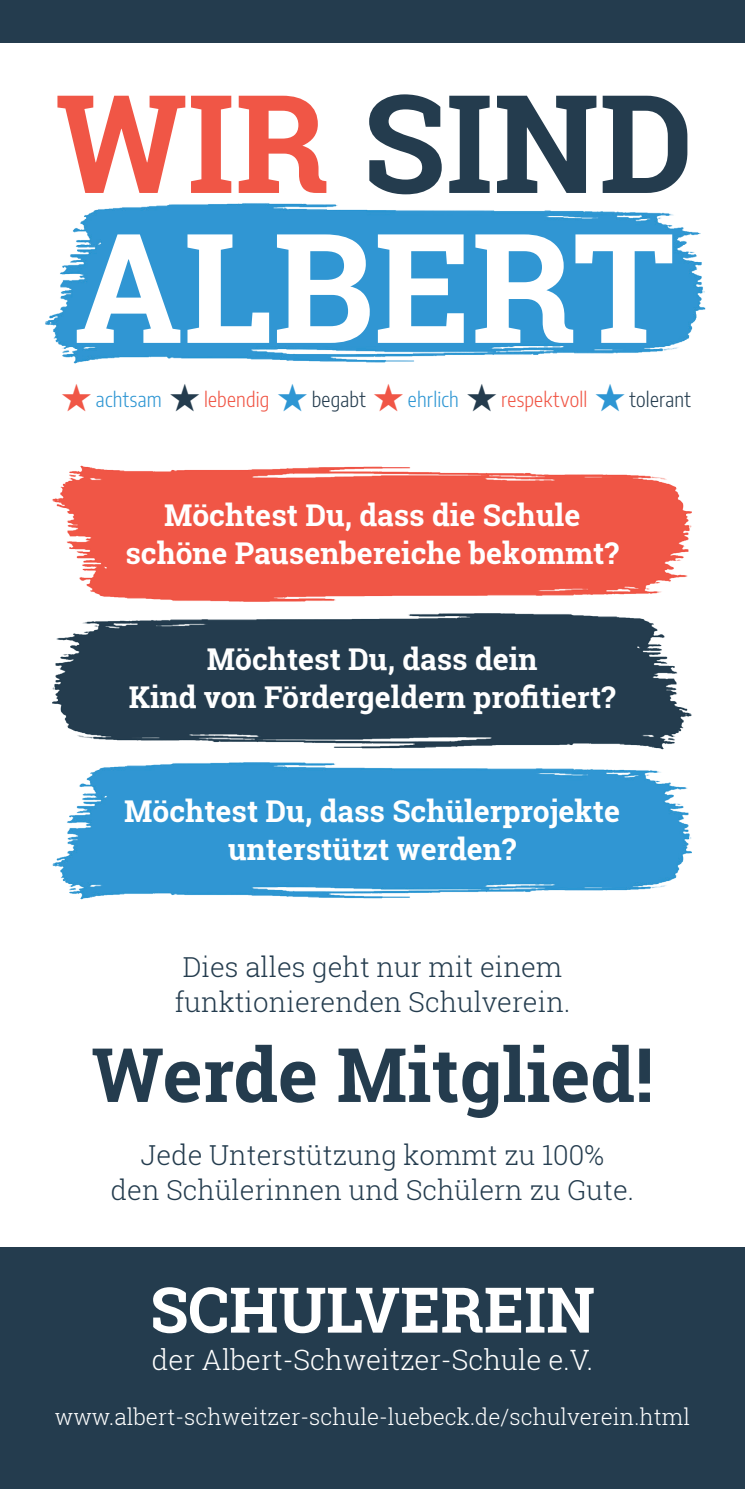
<style>
.page{position:relative;width:745px;height:1489px;background:#fff}
.page>*{position:absolute;margin:0;border:0;box-sizing:border-box;transform-origin:0 0}
.t1{font:700 152.5px "Roboto Slab";color:#fff}
.t2{font:700 136.75px "Roboto Slab";color:#243c4e}
.t3{font:700 75px "Roboto Slab";color:#243c4e}
.t4{font:700 63px "Roboto Slab";color:#fff}
.t5{font:700 30px/37.5px "Roboto Slab";color:#fff;text-align:center}
.t6{font:300 28px "Roboto Slab";color:#fff}
.t7{font:300 27.5px/35px "Roboto Slab";color:#243c4e}
.t8{font:300 22.5px "Roboto Slab";color:#fff}
.t9{font:300 20.25px "Encode Sans Condensed";letter-spacing:.01em;color:#f05646}
.t10{font:300 20.25px "Encode Sans Condensed";letter-spacing:.015em;color:#2e96d3}
.t11{font:300 20.25px "Encode Sans Condensed";letter-spacing:.015em;color:#243c4e}
.s1{color:#f05646}
</style>
<div class="page">
<img style="left:52px;top:762px;width:640px;height:138px">
<img style="left:52px;top:613px;width:640px;height:137px">
<img style="left:52px;top:465px;width:640px;height:137px">
<div style="left:0;top:1247px;width:744px;height:241px;background:#243c4e"></div>
<img style="left:45px;top:203px;width:661px;height:161px">
<div style="left:0;top:0;width:744px;height:43px;background:#243c4e"></div>
<h2 class="t2" style="left:55px;top:50px;width:638px"><span class="s1">WIR</span> SIND</h2>
<h1 class="t1" style="left:74px;top:183px;width:602px">ALBERT</h1>
<p class="t10" style="left:96px;top:385px;width:67px">achtsam</p>
<p class="t9" style="left:204px;top:385px;width:67px">lebendig</p>
<p class="t11" style="left:311px;top:385px;width:55px">begabt</p>
<p class="t10" style="left:407px;top:385px;width:52px">ehrlich</p>
<p class="t9" style="left:501px;top:385px;width:88px">respektvoll</p>
<p class="t11" style="left:629px;top:385px;width:63px">tolerant</p>
<p class="t5" style="left:125px;top:496px;width:494px">Möchtest Du, dass die Schule schöne Pausenbereiche bekommt?</p>
<p class="t5" style="left:129px;top:640px;width:488px">Möchtest Du, dass dein<br>Kind von Fördergeldern profitiert?</p>
<p class="t5" style="left:124px;top:792px;width:497px">Möchtest Du, dass Schülerprojekte unterstützt werden?</p>
<p class="t7" style="left:174px;top:948px;width:397px">Dies alles geht nur mit einem funktionierenden Schulverein.</p>
<h3 class="t3" style="left:91px;top:1023px;width:563px">Werde Mitglied!</h3>
<p class="t7" style="left:111px;top:1137px;width:524px;text-align:center">Jede Unterstützung kommt zu 100%<br>den Schülerinnen und Schülern zu Gute.</p>
<h3 class="t4" style="left:150px;top:1266px;width:446px">SCHULVEREIN</h3>
<p class="t6" style="left:152px;top:1340px;width:442px">der Albert-Schweitzer-Schule e.V.</p>
<p class="t8" style="left:55px;top:1401px;width:636px">www.albert-schweitzer-schule-luebeck.de/schulverein.html</p>
</div>
